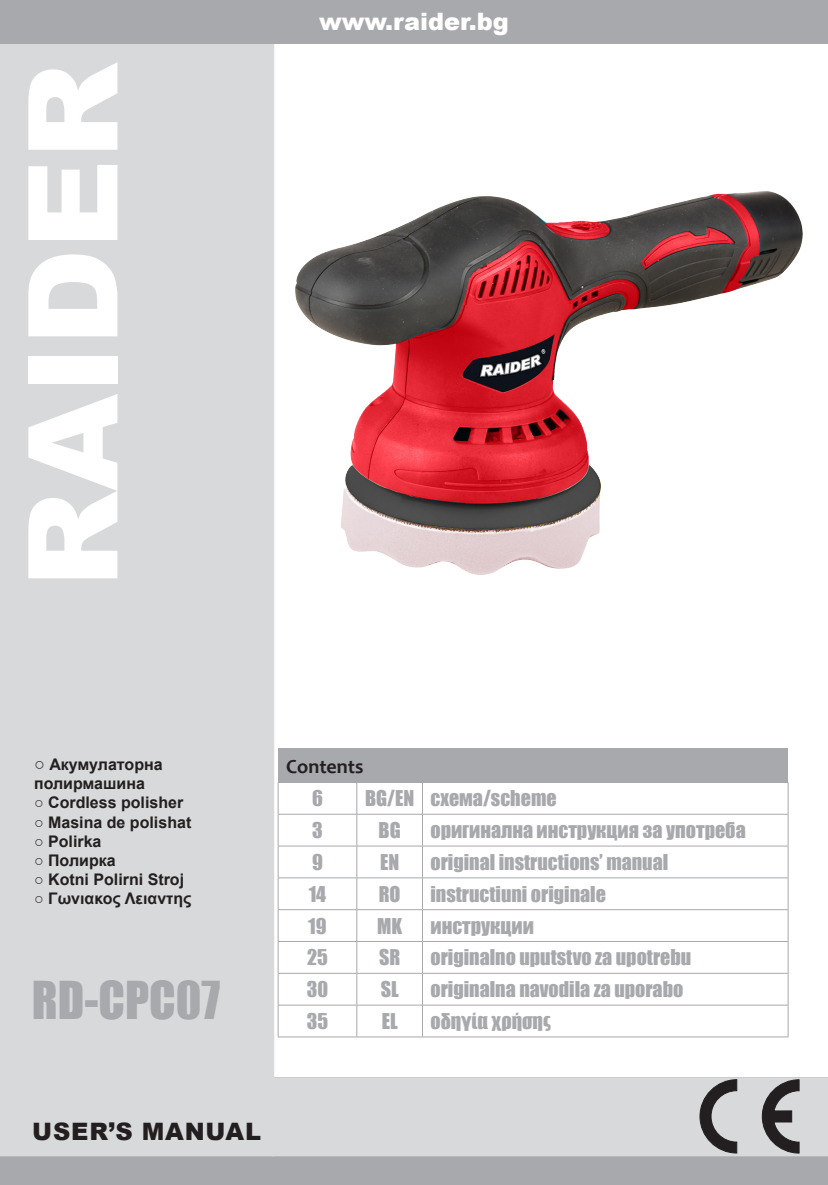
<style>
.page{position:relative;width:828px;height:1185px;background:#fff}
.page>*{position:absolute;margin:0;border:0;box-sizing:border-box;transform-origin:0 0}
.Body_Text_2{font:900 124.4px "Arial";color:#fff}
.t1{font:48px "Impact";color:#a8a9ad}
.Body_Text_2-2{font:900 24px "Arial";color:#fff}
.t2{font:900 24px "Arial";letter-spacing:.035em;color:#231f20}
.t3{font:20px "Impact";color:#a8a9ad}
.t4{font:700 20px "Candara";color:#231f20}
.SUB_1{font:700 16px/19.2px "Arial";color:#231f20}
.s1{font-size:18px}
</style>
<div class="page">
<div style="left:0;top:1077px;width:828px;height:108px;background:#a8a9ad"></div>
<div style="left:0;top:44px;width:274px;height:1112px;background:#d8d9db"></div>
<div style="left:0;top:0;width:828px;height:44px;background:#a8a9ad"></div>
<div style="left:272px;top:1077px;width:556px;height:79px;background:#d8d9db"></div>
<svg style="left:700px;top:1080px;width:37px;height:73px;background:#89888a"></svg>
<svg style="left:762px;top:1080px;width:37px;height:73px;background:#7b797b"></svg>
<div style="left:278px;top:748px;width:510px;height:34px;background:#a8a9ad"></div>
<hr style="left:788px;top:782px;width:1px;height:32px;background:#a8a9ad">
<hr style="left:357px;top:814px;width:65px;height:1px;background:#a8a9ad">
<hr style="left:422px;top:814px;width:366px;height:1px;background:#a8a9ad">
<hr style="left:788px;top:814px;width:1px;height:32px;background:#a8a9ad">
<hr style="left:278px;top:846px;width:1px;height:32px;background:#a8a9ad">
<hr style="left:357px;top:846px;width:65px;height:1px;background:#a8a9ad">
<hr style="left:356px;top:846px;width:1px;height:32px;background:#a8a9ad">
<hr style="left:422px;top:846px;width:366px;height:1px;background:#a8a9ad">
<hr style="left:422px;top:846px;width:1px;height:32px;background:#a8a9ad">
<hr style="left:788px;top:846px;width:1px;height:32px;background:#a8a9ad">
<hr style="left:278px;top:877px;width:79px;height:1px;background:#a8a9ad">
<hr style="left:278px;top:878px;width:1px;height:31px;background:#a8a9ad">
<hr style="left:357px;top:877px;width:65px;height:1px;background:#a8a9ad">
<hr style="left:356px;top:878px;width:1px;height:31px;background:#a8a9ad">
<hr style="left:422px;top:877px;width:366px;height:1px;background:#a8a9ad">
<hr style="left:422px;top:878px;width:1px;height:31px;background:#a8a9ad">
<hr style="left:788px;top:878px;width:1px;height:31px;background:#a8a9ad">
<hr style="left:278px;top:909px;width:79px;height:1px;background:#a8a9ad">
<hr style="left:278px;top:910px;width:1px;height:31px;background:#a8a9ad">
<hr style="left:357px;top:909px;width:65px;height:1px;background:#a8a9ad">
<hr style="left:356px;top:910px;width:1px;height:31px;background:#a8a9ad">
<hr style="left:422px;top:909px;width:366px;height:1px;background:#a8a9ad">
<hr style="left:422px;top:910px;width:1px;height:31px;background:#a8a9ad">
<hr style="left:788px;top:910px;width:1px;height:31px;background:#a8a9ad">
<hr style="left:278px;top:941px;width:79px;height:1px;background:#a8a9ad">
<hr style="left:278px;top:942px;width:1px;height:31px;background:#a8a9ad">
<hr style="left:357px;top:941px;width:65px;height:1px;background:#a8a9ad">
<hr style="left:356px;top:942px;width:1px;height:31px;background:#a8a9ad">
<hr style="left:422px;top:941px;width:366px;height:1px;background:#a8a9ad">
<hr style="left:422px;top:942px;width:1px;height:31px;background:#a8a9ad">
<hr style="left:788px;top:942px;width:1px;height:31px;background:#a8a9ad">
<hr style="left:278px;top:973px;width:79px;height:1px;background:#a8a9ad">
<hr style="left:278px;top:973px;width:1px;height:32px;background:#a8a9ad">
<hr style="left:357px;top:973px;width:65px;height:1px;background:#a8a9ad">
<hr style="left:356px;top:973px;width:1px;height:32px;background:#a8a9ad">
<hr style="left:422px;top:973px;width:366px;height:1px;background:#a8a9ad">
<hr style="left:422px;top:973px;width:1px;height:32px;background:#a8a9ad">
<hr style="left:788px;top:973px;width:1px;height:32px;background:#a8a9ad">
<hr style="left:278px;top:1005px;width:79px;height:1px;background:#a8a9ad">
<hr style="left:278px;top:1005px;width:1px;height:32px;background:#a8a9ad">
<hr style="left:357px;top:1005px;width:65px;height:1px;background:#a8a9ad">
<hr style="left:356px;top:1005px;width:1px;height:32px;background:#a8a9ad">
<hr style="left:422px;top:1005px;width:366px;height:1px;background:#a8a9ad">
<hr style="left:422px;top:1005px;width:1px;height:32px;background:#a8a9ad">
<hr style="left:788px;top:1005px;width:1px;height:32px;background:#a8a9ad">
<hr style="left:278px;top:1037px;width:79px;height:1px;background:#a8a9ad">
<hr style="left:357px;top:1037px;width:65px;height:1px;background:#a8a9ad">
<hr style="left:422px;top:1037px;width:366px;height:1px;background:#a8a9ad">
<hr style="left:278px;top:782px;width:1px;height:32px;background:#a8a9ad">
<hr style="left:356px;top:782px;width:1px;height:32px;background:#a8a9ad">
<hr style="left:422px;top:782px;width:1px;height:32px;background:#a8a9ad">
<hr style="left:278px;top:814px;width:79px;height:1px;background:#a8a9ad">
<hr style="left:278px;top:814px;width:1px;height:32px;background:#a8a9ad">
<hr style="left:356px;top:814px;width:1px;height:32px;background:#a8a9ad">
<hr style="left:422px;top:814px;width:1px;height:32px;background:#a8a9ad">
<hr style="left:278px;top:846px;width:79px;height:1px;background:#a8a9ad">
<img style="left:295px;top:191px;width:508px;height:384px">
<p class="Body_Text_2" style="left:-17px;top:588px;width:527px;rotate:-90deg">RAIDER</p>
<p class="Body_Text_2-2" style="left:319px;top:4px;width:191px">www.raider.bg</p>
<p class="SUB_1" style="left:34px;top:755px;width:130px"><span class="s1">○</span> Акумулаторна полирмашина</p>
<p class="SUB_1" style="left:34px;top:793px;width:151px">○ Cordless polisher</p>
<p class="SUB_1" style="left:34px;top:813px;width:159px">○ Masina de polishat</p>
<p class="SUB_1" style="left:34px;top:832px;width:69px">○ Polirka</p>
<p class="SUB_1" style="left:34px;top:851px;width:83px">○ Полирка</p>
<p class="SUB_1" style="left:34px;top:870px;width:152px">○ Kotni Polirni Stroj</p>
<p class="SUB_1" style="left:34px;top:889px;width:159px">○ Γωνιακος Λειαντης</p>
<p class="t1" style="left:32px;top:963px;width:190px">RD-CPC07</p>
<p class="t4" style="left:286px;top:754px;width:79px">Contents</p>
<p class="t3" style="left:312px;top:783px;width:12px">6</p>
<p class="t3" style="left:365px;top:783px;width:51px">BG/ЕN</p>
<p class="t3" style="left:430px;top:783px;width:128px">схема/scheme</p>
<p class="t3" style="left:312px;top:815px;width:12px">3</p>
<p class="t3" style="left:378px;top:815px;width:24px">BG</p>
<p class="t3" style="left:430px;top:815px;width:317px">оригинална инструкция за употреба</p>
<p class="t3" style="left:312px;top:846px;width:12px">9</p>
<p class="t3" style="left:380px;top:846px;width:21px">EN</p>
<p class="t3" style="left:430px;top:846px;width:239px">original instructions’ manual</p>
<p class="t3" style="left:309px;top:878px;width:19px">14</p>
<p class="t3" style="left:379px;top:878px;width:23px">RO</p>
<p class="t3" style="left:430px;top:878px;width:177px">instructiuni originale</p>
<p class="t3" style="left:308px;top:910px;width:20px">19</p>
<p class="t3" style="left:377px;top:910px;width:27px">MK</p>
<p class="t3" style="left:430px;top:910px;width:105px">инструкции</p>
<p class="t3" style="left:307px;top:942px;width:22px">25</p>
<p class="t3" style="left:379px;top:942px;width:23px">SR</p>
<p class="t3" style="left:430px;top:942px;width:262px">originalno uputstvo za upotrebu</p>
<p class="t3" style="left:307px;top:974px;width:23px">30</p>
<p class="t3" style="left:381px;top:974px;width:19px">SL</p>
<p class="t3" style="left:430px;top:974px;width:254px">originalna navodila za uporabo</p>
<p class="t3" style="left:307px;top:1005px;width:23px">35</p>
<p class="t3" style="left:382px;top:1005px;width:17px">EL</p>
<p class="t3" style="left:430px;top:1005px;width:122px">oδηγία χρήσης</p>
<p class="t2" style="left:32px;top:1114px;width:230px">USER’S MANUAL</p>
</div>
